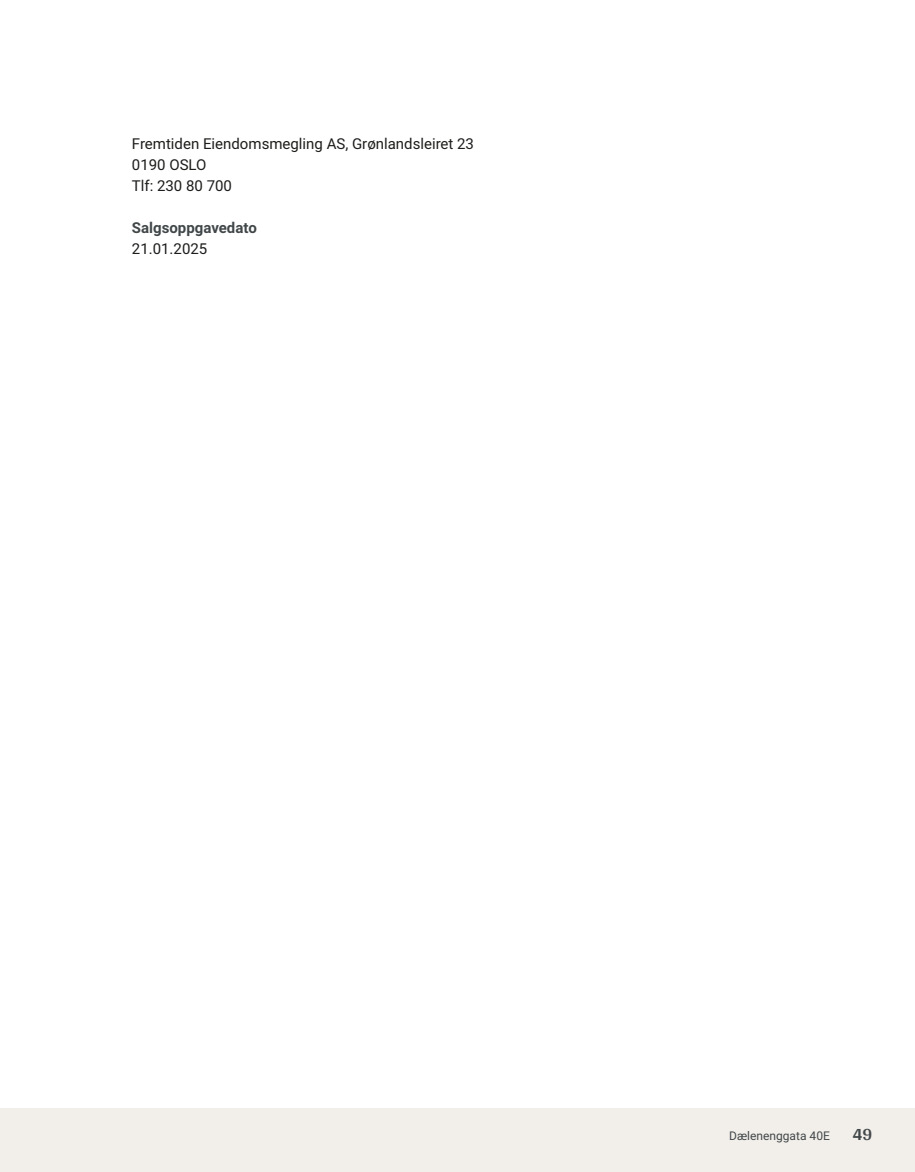
<style>
.page{position:relative;width:915px;height:1172px;background:#fff}
.page>*{position:absolute;margin:0;border:0;box-sizing:border-box;transform-origin:0 0}
.t1{font:700 18px "Arya";color:#414749}
.t2{font:15px/21px "Roboto Vitec";color:#1d1d1b}
.t3{font:700 15px "Roboto Vitec";color:#414749}
.t4{font:12px "Roboto Vitec";color:#414749}
</style>
<div class="page">
<div style="left:0;top:1108px;width:914px;height:64px;background:#f2eeea"></div>
<p class="t2" style="left:132px;top:132px;width:343px">Fremtiden Eiendomsmegling AS, Grønlandsleiret 23<br>0190 OSLO<br>Tlf: 230 80 700</p>
<p class="t3" style="left:132px;top:217px;width:126px">Salgsoppgavedato</p>
<p class="t2" style="left:132px;top:237px;width:77px">21.01.2025</p>
<p class="t4" style="left:729px;top:1127px;width:102px">Dælenenggata 40E</p>
<p class="t1" style="left:852px;top:1123px;width:21px">49</p>
</div>
